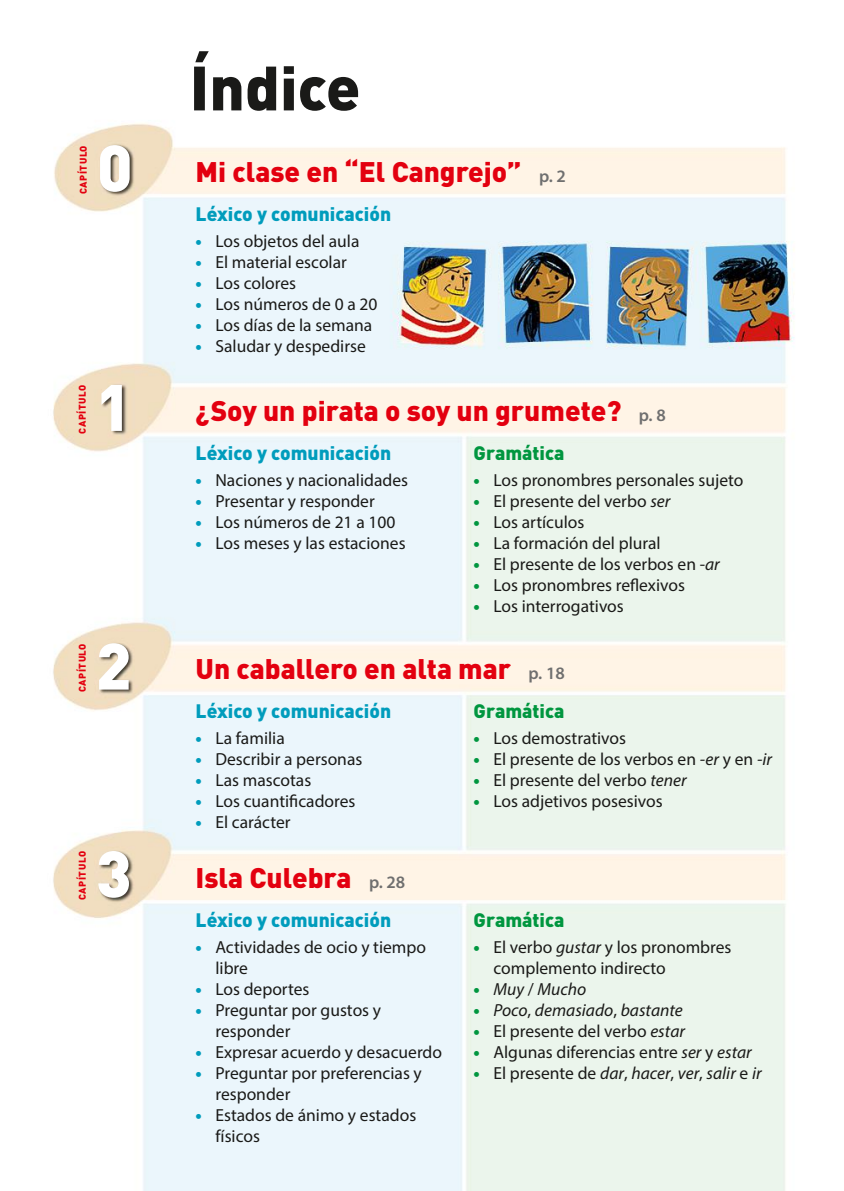
<style>
.page{position:relative;width:844px;height:1191px;background:#fff}
.page>*{position:absolute;margin:0;border:0;box-sizing:border-box;transform-origin:0 0}
.t1{font:900 64.58px "DIN Pro";color:#fff}
.t2{font:900 61.6px "DIN Pro";color:#1a1a18}
.t3{font:900 28px "DIN Pro";color:#e3000f}
.t4{font:900 19.25px "DIN Pro";color:#009cbc}
.t5{font:900 19.25px "DIN Pro";color:#00963f}
.t6{font:17.5px/21px "Myriad Pro";color:#1a1a18}
.t7{font:italic 17.5px "Myriad Pro";color:#1a1a18}
.t8{font:900 9.62px "DIN Pro";letter-spacing:.06em;color:#e3000f}
.s1{font-family:"Myriad Pro";font-weight:600;font-size:17.5px;color:#6f6f6f}
.s2{font-weight:900;color:#009cbc}
.s3{font-weight:900;color:#00963f}
.s4{font-style:italic}
.s5{font-weight:900;font-style:normal;color:#00963f}
.s6{font-style:normal}
</style>
<div class="page">
<img style="left:53px;top:123px;width:742px;height:1068px">
<p class="t8" style="left:80px;top:194px;width:50px;rotate:-90deg">CAPÍTULO</p>
<h1 class="t1" style="left:97px;top:145px;width:37px">0</h1>
<p class="t8" style="left:79px;top:433px;width:50px;rotate:-90deg">CAPÍTULO</p>
<h1 class="t1" style="left:96px;top:385px;width:37px">1</h1>
<p class="t8" style="left:79px;top:692px;width:50px;rotate:-90deg">CAPÍTULO</p>
<h1 class="t1" style="left:96px;top:643px;width:37px">2</h1>
<p class="t8" style="left:79px;top:900px;width:50px;rotate:-90deg">CAPÍTULO</p>
<h1 class="t1" style="left:96px;top:851px;width:37px">3</h1>
<h2 class="t2" style="left:189px;top:67px;width:172px">Índice</h2>
<h3 class="t3" style="left:195px;top:162px;width:372px">Mi clase en “El Cangrejo” <span class="s1">p. 2</span></h3>
<p class="t4" style="left:195px;top:207px;width:197px">Léxico y comunicación</p>
<p class="t6" style="left:195px;top:232px;width:165px"><span class="s2">•</span> Los objetos del aula</p>
<p class="t6" style="left:195px;top:253px;width:153px"><span class="s2">•</span> El material escolar</p>
<p class="t6" style="left:195px;top:274px;width:102px"><span class="s2">•</span> Los colores</p>
<p class="t6" style="left:195px;top:295px;width:183px"><span class="s2">•</span> Los números de 0 a 20</p>
<p class="t6" style="left:195px;top:316px;width:178px"><span class="s2">•</span> Los días de la semana</p>
<p class="t6" style="left:195px;top:337px;width:172px"><span class="s2">•</span> Saludar y despedirse</p>
<h3 class="t3" style="left:195px;top:401px;width:471px">¿Soy un pirata o soy un grumete? <span class="s1">p. 8</span></h3>
<p class="t4" style="left:195px;top:446px;width:197px">Léxico y comunicación</p>
<p class="t6" style="left:195px;top:471px;width:214px"><span class="s2">•</span> Naciones y nacionalidades</p>
<p class="t6" style="left:195px;top:492px;width:181px"><span class="s2">•</span> Presentar y responder</p>
<p class="t6" style="left:195px;top:513px;width:201px"><span class="s2">•</span> Los números de 21 a 100</p>
<p class="t6" style="left:195px;top:534px;width:211px"><span class="s2">•</span> Los meses y las estaciones</p>
<p class="t5" style="left:473px;top:446px;width:92px">Gramática</p>
<p class="t6" style="left:473px;top:471px;width:271px"><span class="s3">•</span> Los pronombres personales sujeto</p>
<p class="t6" style="left:473px;top:492px;width:198px"><span class="s3">•</span> El presente del verbo <span class="s4">ser</span></p>
<p class="t6" style="left:473px;top:513px;width:112px"><span class="s3">•</span> Los artículos</p>
<p class="t6" style="left:473px;top:534px;width:188px"><span class="s3">•</span> La formación del plural</p>
<p class="t6" style="left:473px;top:555px;width:248px"><span class="s3">•</span> El presente de los verbos en -<span class="s4">ar</span></p>
<p class="t6" style="left:473px;top:576px;width:213px"><span class="s3">•</span> Los pronombres reflexivos</p>
<p class="t6" style="left:473px;top:597px;width:152px"><span class="s3">•</span> Los interrogativos</p>
<h3 class="t3" style="left:195px;top:659px;width:370px">Un caballero en alta mar <span class="s1">p. 18</span></h3>
<p class="t4" style="left:195px;top:704px;width:197px">Léxico y comunicación</p>
<p class="t6" style="left:195px;top:729px;width:91px"><span class="s2">•</span> La familia</p>
<p class="t6" style="left:195px;top:750px;width:168px"><span class="s2">•</span> Describir a personas</p>
<p class="t6" style="left:195px;top:771px;width:117px"><span class="s2">•</span> Las mascotas</p>
<p class="t6" style="left:195px;top:792px;width:161px"><span class="s2">•</span> Los cuantificadores</p>
<p class="t6" style="left:195px;top:813px;width:96px"><span class="s2">•</span> El carácter</p>
<p class="t5" style="left:473px;top:704px;width:92px">Gramática</p>
<p class="t6" style="left:473px;top:729px;width:154px"><span class="s3">•</span> Los demostrativos</p>
<p class="t6" style="left:473px;top:750px;width:300px"><span class="s3">•</span> El presente de los verbos en <span class="s4">-er</span> y en <span class="s4">-ir</span></p>
<p class="t6" style="left:473px;top:771px;width:214px"><span class="s3">•</span> El presente del verbo <span class="s4">tener</span></p>
<p class="t6" style="left:473px;top:792px;width:190px"><span class="s3">•</span> Los adjetivos posesivos</p>
<h3 class="t3" style="left:195px;top:868px;width:211px">Isla Culebra <span class="s1">p. 28</span></h3>
<p class="t4" style="left:195px;top:913px;width:197px">Léxico y comunicación</p>
<p class="t6" style="left:215px;top:937px;width:212px;text-indent:-20px"><span class="s2">•</span> Actividades de ocio y tiempo libre</p>
<p class="t6" style="left:195px;top:979px;width:115px"><span class="s2">•</span> Los deportes</p>
<p class="t6" style="left:215px;top:1000px;width:167px;text-indent:-20px"><span class="s2">•</span> Preguntar por gustos y responder</p>
<p class="t6" style="left:195px;top:1042px;width:248px"><span class="s2">•</span> Expresar acuerdo y desacuerdo</p>
<p class="t6" style="left:215px;top:1063px;width:208px;text-indent:-20px"><span class="s2">•</span> Preguntar por preferencias y responder</p>
<p class="t6" style="left:215px;top:1105px;width:202px;text-indent:-20px"><span class="s2">•</span> Estados de ánimo y estados físicos</p>
<p class="t5" style="left:473px;top:913px;width:92px">Gramática</p>
<p class="t6" style="left:493px;top:937px;width:239px;text-indent:-20px"><span class="s3">•</span> El verbo <span class="s4">gustar</span> y los pronombres complemento indirecto</p>
<p class="t7" style="left:473px;top:982px;width:114px"><span class="s5">•</span> Muy <span class="s6">/</span> Mucho</p>
<p class="t7" style="left:473px;top:1003px;width:211px"><span class="s5">•</span> Poco<span class="s6">,</span> demasiado<span class="s6">,</span> bastante</p>
<p class="t6" style="left:473px;top:1021px;width:213px"><span class="s3">•</span> El presente del verbo <span class="s4">estar</span></p>
<p class="t6" style="left:473px;top:1042px;width:280px"><span class="s3">•</span> Algunas diferencias entre <span class="s4">ser</span> y <span class="s4">estar</span></p>
<p class="t7" style="left:473px;top:1066px;width:289px"><span class="s5">•</span> <span class="s6">El presente de</span> dar<span class="s6">,</span> hacer<span class="s6">,</span> ver<span class="s6">,</span> salir <span class="s6">e</span> ir</p>
</div>
